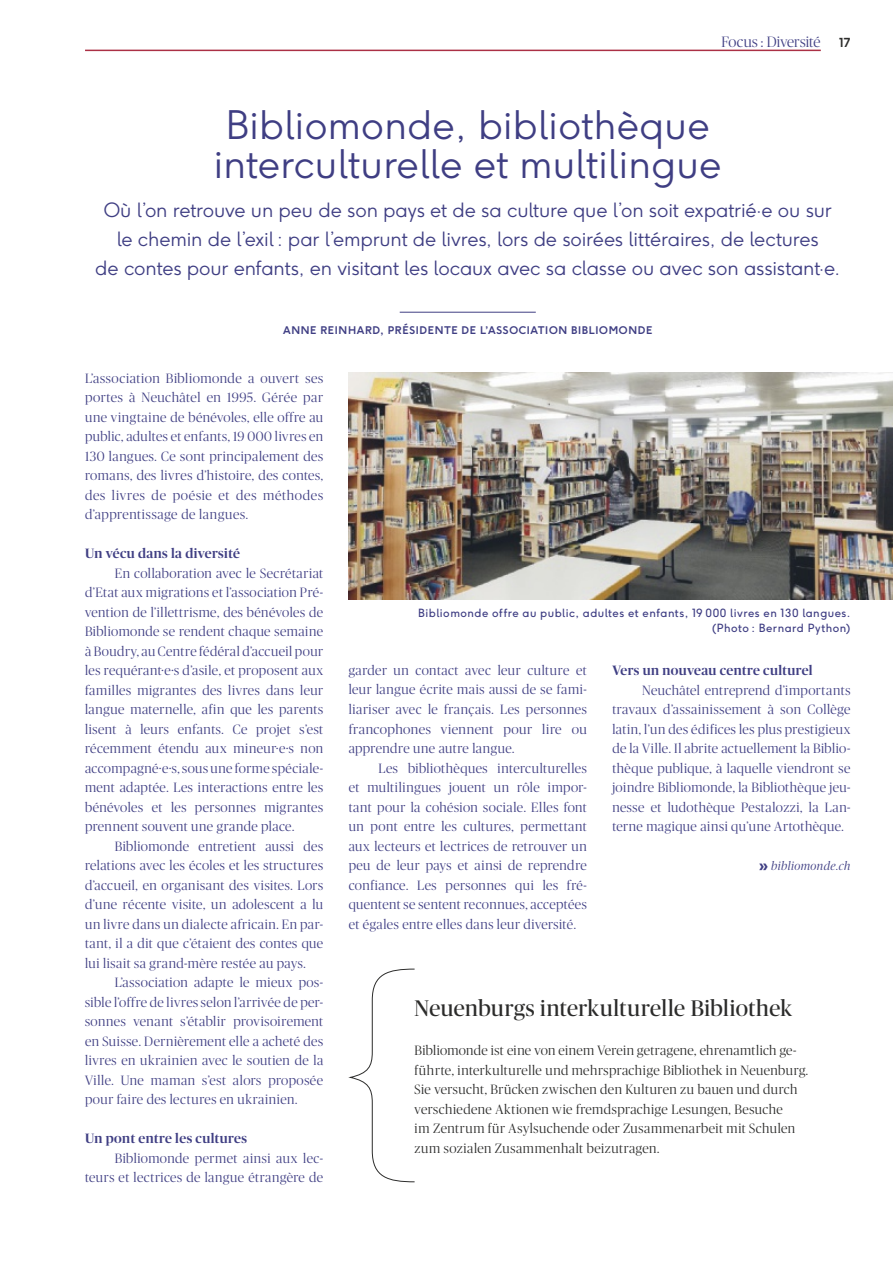
<style>
.page{position:relative;width:893px;height:1263px;background:#fff}
.page>*{position:absolute;margin:0;border:0;box-sizing:border-box;transform-origin:0 0}
.t1{font:300 39px/39px "F37 Ginger";letter-spacing:.01em;color:#3f3e83;text-align:center}
.t2{font:22.5px "Publico Banner";letter-spacing:.02em;color:#2c2c2b}
.t3{font:300 19.5px/29.2px "F37 Ginger";letter-spacing:-.005em;color:#3f3e83;text-align:center}
.t4{font:300 15px "Publico Banner";letter-spacing:.01em;color:#3f3e83}
.t5{font:300 13.5px/19.5px "Publico Banner";letter-spacing:.035em;color:#3f3e83;text-align:justify}
.t6{font:300 13.5px/19.5px "Publico Banner";letter-spacing:.03em;color:#2c2c2b}
.t7{font:500 13.5px "Publico Banner";letter-spacing:.03em;color:#3f3e83}
.t8{font:italic 300 12px "Publico Banner";letter-spacing:.035em;color:#3f3e83}
.t9{font:11.25px/15px "F37 Ginger";letter-spacing:.045em;color:#3f3e83;text-align:right}
.t10{font:700 10.5px "F37 Ginger";letter-spacing:.06em;color:#3f3e83}
.s1{font-family:"F37 Ginger";font-weight:700;font-size:12.3px;color:#2c2c2b}
.s2{font-family:"F37 Ginger";font-weight:700;font-style:normal;font-size:16.5px}
</style>
<div class="page">
<hr style="left:400px;top:312px;width:136px;height:1px;background:#3f3e83">
<img style="left:349px;top:373px;width:544px;height:227px">
<svg style="left:348px;top:968px;width:67px;height:214px"></svg>
<hr style="left:85px;top:50px;width:736px;height:1px;background:#ab3045">
<p class="t4" style="left:721px;top:32px;width:131px">Focus : Diversité <span class="s1">17</span></p>
<h1 class="t1" style="left:214px;top:105px;width:509px">Bibliomonde, bibliothèque interculturelle et multilingue</h1>
<p class="t3" style="left:95px;top:195px;width:746px">Où l’on retrouve un peu de son pays et de sa culture que l’on soit expatrié·e ou sur le chemin de l’exil : par l’emprunt de livres, lors de soirées littéraires, de lectures<br>de contes pour enfants, en visitant les locaux avec sa classe ou avec son assistant·e.</p>
<p class="t10" style="left:283px;top:323px;width:371px">ANNE REINHARD, PRÉSIDENTE DE L’ASSOCIATION BIBLIOMONDE</p>
<p class="t5" style="left:85px;top:367px;width:240px">L’association Bibliomonde a ouvert ses portes à Neuchâtel en 1995. Gérée par une vingtaine de bénévoles, elle offre au public, adultes et enfants, 19 000 livres en 130 langues. Ce sont principalement des romans, des livres d’histoire, des contes, des livres de poésie et des méthodes d’apprentissage de langues.</p>
<p class="t7" style="left:85px;top:544px;width:156px">Un vécu dans la diversité</p>
<p class="t5" style="left:85px;top:562px;width:240px;text-indent:30px">En collaboration avec le Secrétariat d’Etat aux migrations et l’association Pré&shy;vention de l’illettrisme, des bénévoles de Bibliomonde se rendent chaque semaine à Boudry, au Centre fédéral d’accueil pour les requérant·e·s d’asile, et proposent aux familles migrantes des livres dans leur langue maternelle, afin que les parents lisent à leurs enfants. Ce projet s’est récemment étendu aux mineur·e·s non accompagné·e·s, sous une forme spéciale&shy;ment adaptée. Les interactions entre les bénévoles et les personnes migrantes prennent souvent une grande place.</p>
<p class="t5" style="left:85px;top:835px;width:240px;text-indent:30px">Bibliomonde entretient aussi des relations avec les écoles et les structures d’accueil, en organisant des visites. Lors d’une récente visite, un adolescent a lu un livre dans un dialecte africain. En par&shy;tant, il a dit que c’étaient des contes que lui lisait sa grand-mère restée au pays.</p>
<p class="t5" style="left:85px;top:972px;width:240px;text-indent:30px">L’association adapte le mieux pos&shy;sible l’offre de livres selon l’arrivée de per&shy;sonnes venant s’établir provisoirement en Suisse. Dernièrement elle a acheté des livres en ukrainien avec le soutien de la Ville. Une maman s’est alors proposée pour faire des lectures en ukrainien.</p>
<p class="t7" style="left:85px;top:1129px;width:163px">Un pont entre les cultures</p>
<p class="t5" style="left:85px;top:1147px;width:240px;text-align:right">Bibliomonde permet ainsi aux lec&shy;teurs et lectrices de langue étrangère de</p>
<p class="t9" style="left:418px;top:605px;width:434px">Bibliomonde offre au public, adultes et enfants, 19 000 livres en 130 langues. (Photo : Bernard Python)</p>
<p class="t5" style="left:349px;top:660px;width:240px">garder un contact avec leur culture et leur langue écrite mais aussi de se fami&shy;liariser avec le français. Les personnes francophones viennent pour lire ou apprendre une autre langue.</p>
<p class="t5" style="left:349px;top:757px;width:240px;text-indent:30px">Les bibliothèques interculturelles et multilingues jouent un rôle impor&shy;tant pour la cohésion sociale. Elles font un pont entre les cultures, permettant aux lecteurs et lectrices de retrouver un peu de leur pays et ainsi de reprendre confiance. Les personnes qui les fré&shy;quentent se sentent reconnues, acceptées et égales entre elles dans leur diversité.</p>
<p class="t7" style="left:612px;top:661px;width:202px">Vers un nouveau centre culturel</p>
<p class="t5" style="left:612px;top:679px;width:240px;text-indent:30px">Neuchâtel entreprend d’importants travaux d’assainissement à son Collège latin, l’un des édifices les plus prestigieux de la Ville. Il abrite actuellement la Biblio&shy;thèque publique, à laquelle viendront se joindre Bibliomonde, la Bibliothèque jeu&shy;nesse et ludothèque Pestalozzi, la Lan&shy;terne magique ainsi qu’une Artothèque.</p>
<p class="t8" style="left:759px;top:858px;width:93px"><span class="s2">»</span> bibliomonde.ch</p>
<h2 class="t2" style="left:415px;top:993px;width:379px">Neuenburgs interkulturelle Bibliothek</h2>
<p class="t6" style="left:415px;top:1040px;width:395px">Bibliomonde ist eine von einem Verein getragene, ehrenamtlich ge&shy;führte, interkulturelle und mehrsprachige Bibliothek in Neuenburg.<br>Sie versucht, Brücken zwischen den Kulturen zu bauen und durch verschiedene Aktionen wie fremdsprachige Lesungen, Besuche<br>im Zentrum für Asylsuchende oder Zusammenarbeit mit Schulen zum sozialen Zusammenhalt beizutragen.</p>
</div>
